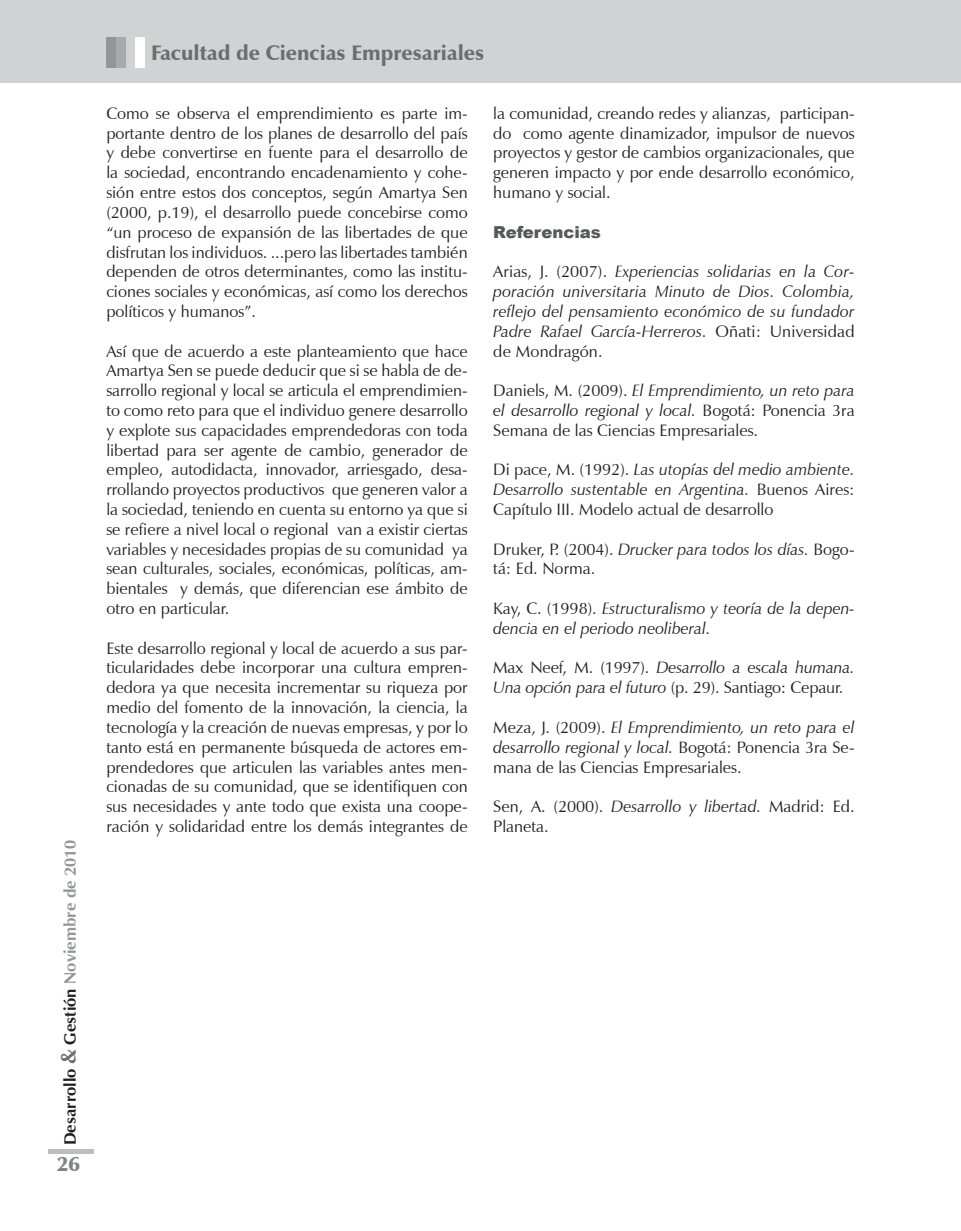
<style>
.page{position:relative;width:961px;height:1231px;background:#fff}
.page>*{position:absolute;margin:0;border:0;box-sizing:border-box;transform-origin:0 0}
.t1{font:900 21px "Zapf Humanist 601 BT";color:#6c6d70}
.t2{font:900 21px "Zapf Humanist 601 BT";color:#808285}
.t3{font:16.5px/19.8px "Zapf Humanist 601 BT";color:#231f20;text-align:justify}
.t4{font:italic 16.5px/19.8px "Zapf Humanist 601 BT";color:#231f20}
.t5{font:700 16.5px "Zapf Humanist 601 BT";color:#231f20}
.t6{font:900 16.5px "Arial";color:#57585a}
.s1{font-size:21px;color:#6c6d70}
.s2{color:#939598}
.s3{font-style:normal}
.s4{font-style:italic}
</style>
<div class="page">
<div style="left:0;top:0;width:939px;height:83px;background:#d1d2d4"></div>
<div style="left:48px;top:1149px;width:46px;height:5px;background:#bcbdc0"></div>
<div style="left:106px;top:37px;width:10px;height:31px;background:#939598"></div>
<div style="left:116px;top:37px;width:10px;height:31px;background:#a8a9ad"></div>
<div style="left:135px;top:37px;width:10px;height:31px;background:#fff"></div>
<div style="left:939px;top:0;width:22px;height:83px;background:#d1d2d4"></div>
<p class="t5" style="left:60px;top:1145px;width:307px;rotate:-90deg">Desarrollo <span class="s1">&amp;</span> Gestión <span class="s2">Noviembre de 2010</span></p>
<p class="t2" style="left:57px;top:1151px;width:23px">26</p>
<p class="t1" style="left:151px;top:39px;width:334px">Facultad de Ciencias Empresariales</p>
<p class="t3" style="left:106px;top:103px;width:363px">Como se observa el emprendimiento es parte im&shy;portante dentro de los planes de desarrollo del país y debe convertirse en fuente para el desarrollo de la sociedad, encontrando encadenamiento y cohe&shy;sión entre estos dos conceptos, según Amartya Sen (2000, p.19), el desarrollo puede concebirse como “un proceso de expansión de las libertades de que disfrutan los individuos. ...pero las libertades también dependen de otros determinantes, como las institu&shy;ciones sociales y económicas, así como los derechos políticos y humanos”.</p>
<p class="t3" style="left:106px;top:341px;width:363px">Así que de acuerdo a este planteamiento que hace Amartya Sen se puede deducir que si se habla de de&shy;sarrollo regional y local se articula el emprendimien&shy;to como reto para que el individuo genere desarrollo y explote sus capacidades emprendedoras con toda libertad para ser agente de cambio, generador de empleo, autodidacta, innovador, arriesgado, desa&shy;rrollando proyectos productivos que generen valor a la sociedad, teniendo en cuenta su entorno ya que si se refiere a nivel local o regional van a existir ciertas variables y necesidades propias de su comunidad ya sean culturales, sociales, económicas, políticas, am&shy;bientales y demás, que diferencian ese ámbito de otro en particular.</p>
<p class="t3" style="left:106px;top:638px;width:363px">Este desarrollo regional y local de acuerdo a sus par&shy;ticularidades debe incorporar una cultura empren&shy;dedora ya que necesita incrementar su riqueza por medio del fomento de la innovación, la ciencia, la tecnología y la creación de nuevas empresas, y por lo tanto está en permanente búsqueda de actores em&shy;prendedores que articulen las variables antes men&shy;cionadas de su comunidad, que se identifiquen con sus necesidades y ante todo que exista una coope&shy;ración y solidaridad entre los demás integrantes de</p>
<p class="t3" style="left:493px;top:103px;width:363px">la comunidad, creando redes y alianzas, participan&shy;do como agente dinamizador, impulsor de nuevos proyectos y gestor de cambios organizacionales, que generen impacto y por ende desarrollo económico, humano y social.</p>
<p class="t6" style="left:493px;top:220px;width:109px">Referencias</p>
<p class="t4" style="left:493px;top:262px;width:363px;text-align:justify"><span class="s3">Arias, J. (2007).</span> Experiencias solidarias en la Cor&shy;poración universitaria Minuto de Dios. Colombia, reflejo del pensamiento económico de su fundador Padre Rafael García-Herreros. <span class="s3">Oñati: Universidad de Mondragón.</span></p>
<p class="t3" style="left:493px;top:380px;width:363px">Daniels, M. (2009). <span class="s4">El Emprendimiento, un reto para el desarrollo regional y local.</span> Bogotá: Ponencia 3ra Semana de las Ciencias Empresariales.</p>
<p class="t3" style="left:493px;top:460px;width:363px">Di pace, M. (1992). <span class="s4">Las utopías del medio ambiente.<br>Desarrollo sustentable en Argentina.</span> Buenos Aires:<br>Capítulo III. Modelo actual de desarrollo</p>
<p class="t3" style="left:493px;top:539px;width:363px">Druker, P. (2004). <span class="s4">Drucker para todos los días.</span> Bogo&shy;tá: Ed. Norma.</p>
<p class="t4" style="left:493px;top:598px;width:363px"><span class="s3">Kay, C. (1998).</span> Estructuralismo y teoría de la depen&shy;dencia en el periodo neoliberal.</p>
<p class="t4" style="left:493px;top:658px;width:363px"><span class="s3">Max Neef, M. (1997).</span> Desarrollo a escala humana.<br>Una opción para el futuro <span class="s3">(p. 29). Santiago: Cepaur.</span></p>
<p class="t3" style="left:493px;top:717px;width:363px">Meza, J. (2009). <span class="s4">El Emprendimiento, un reto para el desarrollo regional y local.</span> Bogotá: Ponencia 3ra Se&shy;mana de las Ciencias Empresariales.</p>
<p class="t3" style="left:493px;top:796px;width:363px">Sen, A. (2000). <span class="s4">Desarrollo y libertad.</span> Madrid: Ed.<br>Planeta.</p>
</div>
